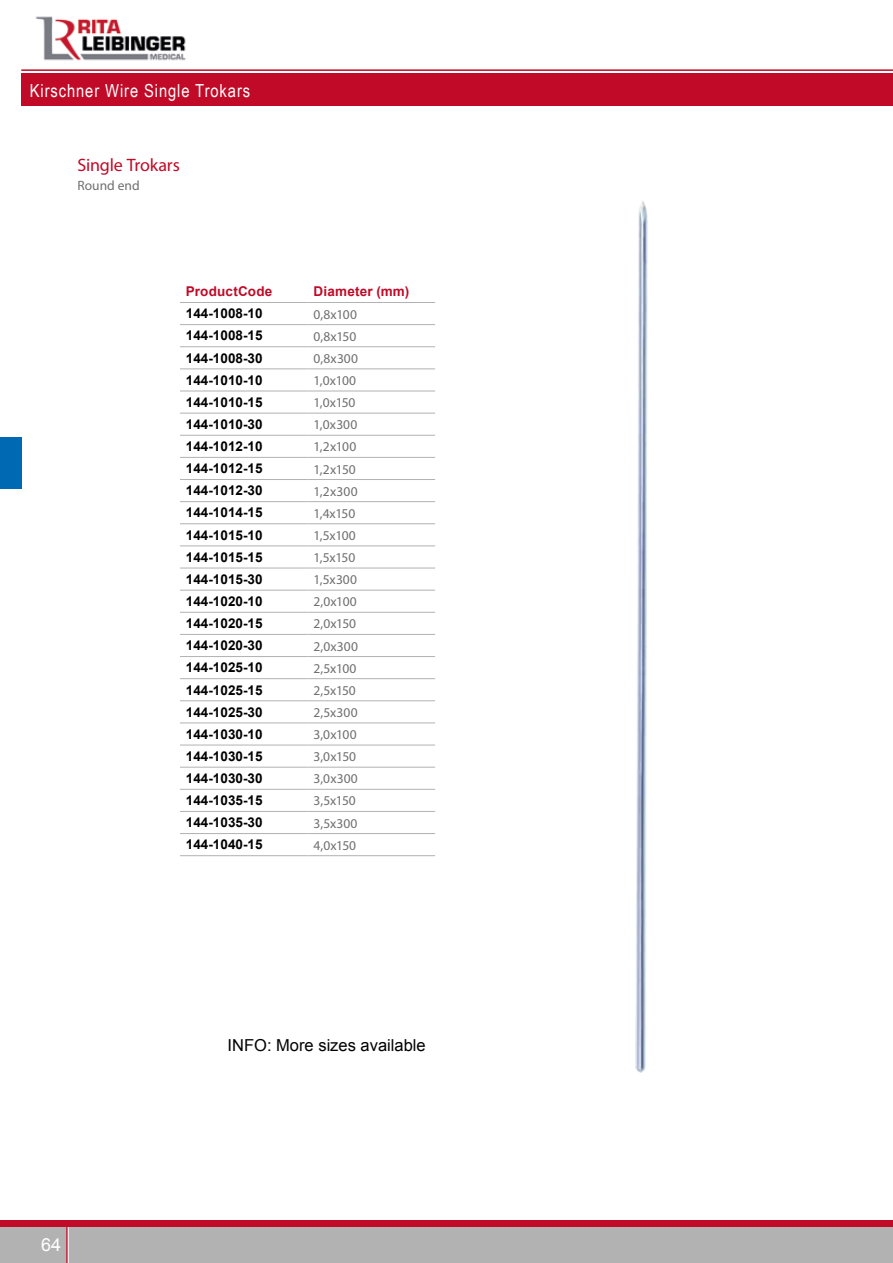
<style>
.page{position:relative;width:893px;height:1263px;background:#fff}
.page>*{position:absolute;margin:0;border:0;box-sizing:border-box;transform-origin:0 0}
.t1{font:18px "Arial Narrow";letter-spacing:.05em;color:#fff}
.t2{font:18px "Myriad Pro";letter-spacing:-.01em;color:#c10a27}
.t3{font:18px "Arial";color:#fff}
.t4{font:16.5px "Arial";color:#000}
.t5{font:700 13.5px "Arial";color:#000}
.t6{font:13.5px "Myriad Pro";letter-spacing:-.005em;color:#706f6f}
.t7{font:700 13.5px "Arial";letter-spacing:.015em;color:#c10a27}
</style>
<div class="page">
<div style="left:0;top:1226px;width:893px;height:37px;background:#b3b2b2"></div>
<hr style="left:66px;top:1226px;width:2px;height:37px;background:#c10a27">
<hr style="left:68px;top:1226px;width:1px;height:37px;background:#fff">
<div style="left:0;top:1220px;width:893px;height:6px;background:#c10a27"></div>
<img style="left:35px;top:16px;width:151px;height:45px">
<hr style="left:21px;top:69px;width:872px;height:2px;background:#c10a27">
<div style="left:21px;top:73px;width:872px;height:33px;background:#c10a27"></div>
<div style="left:0;top:437px;width:21px;height:51px;background:#0069b4"></div>
<svg style="left:180px;top:347px;width:255px;height:442px"></svg>
<hr style="left:180px;top:324px;width:128px;height:1px;background:#b3b2b2">
<hr style="left:308px;top:324px;width:127px;height:1px;background:#b3b2b2">
<hr style="left:180px;top:346px;width:128px;height:1px;background:#b3b2b2">
<hr style="left:308px;top:346px;width:127px;height:1px;background:#b3b2b2">
<hr style="left:180px;top:368px;width:128px;height:1px;background:#b3b2b2">
<hr style="left:308px;top:368px;width:127px;height:1px;background:#b3b2b2">
<hr style="left:180px;top:391px;width:128px;height:1px;background:#b3b2b2">
<hr style="left:308px;top:391px;width:127px;height:1px;background:#b3b2b2">
<hr style="left:180px;top:413px;width:128px;height:1px;background:#b3b2b2">
<hr style="left:308px;top:413px;width:127px;height:1px;background:#b3b2b2">
<hr style="left:180px;top:435px;width:128px;height:1px;background:#b3b2b2">
<hr style="left:308px;top:435px;width:127px;height:1px;background:#b3b2b2">
<hr style="left:180px;top:457px;width:128px;height:1px;background:#b3b2b2">
<hr style="left:308px;top:457px;width:127px;height:1px;background:#b3b2b2">
<hr style="left:180px;top:479px;width:128px;height:1px;background:#b3b2b2">
<hr style="left:308px;top:479px;width:127px;height:1px;background:#b3b2b2">
<hr style="left:180px;top:501px;width:128px;height:1px;background:#b3b2b2">
<hr style="left:308px;top:501px;width:127px;height:1px;background:#b3b2b2">
<hr style="left:180px;top:523px;width:128px;height:1px;background:#b3b2b2">
<hr style="left:308px;top:523px;width:127px;height:1px;background:#b3b2b2">
<hr style="left:180px;top:545px;width:128px;height:1px;background:#b3b2b2">
<hr style="left:308px;top:545px;width:127px;height:1px;background:#b3b2b2">
<hr style="left:180px;top:568px;width:128px;height:1px;background:#b3b2b2">
<hr style="left:308px;top:568px;width:127px;height:1px;background:#b3b2b2">
<hr style="left:180px;top:590px;width:128px;height:1px;background:#b3b2b2">
<hr style="left:308px;top:590px;width:127px;height:1px;background:#b3b2b2">
<hr style="left:180px;top:612px;width:128px;height:1px;background:#b3b2b2">
<hr style="left:308px;top:612px;width:127px;height:1px;background:#b3b2b2">
<hr style="left:180px;top:634px;width:128px;height:1px;background:#b3b2b2">
<hr style="left:308px;top:634px;width:127px;height:1px;background:#b3b2b2">
<hr style="left:180px;top:656px;width:128px;height:1px;background:#b3b2b2">
<hr style="left:308px;top:656px;width:127px;height:1px;background:#b3b2b2">
<hr style="left:180px;top:678px;width:128px;height:1px;background:#b3b2b2">
<hr style="left:308px;top:678px;width:127px;height:1px;background:#b3b2b2">
<hr style="left:180px;top:700px;width:128px;height:1px;background:#b3b2b2">
<hr style="left:308px;top:700px;width:127px;height:1px;background:#b3b2b2">
<hr style="left:180px;top:722px;width:128px;height:1px;background:#b3b2b2">
<hr style="left:308px;top:722px;width:127px;height:1px;background:#b3b2b2">
<hr style="left:180px;top:745px;width:128px;height:1px;background:#b3b2b2">
<hr style="left:308px;top:745px;width:127px;height:1px;background:#b3b2b2">
<hr style="left:180px;top:767px;width:128px;height:1px;background:#b3b2b2">
<hr style="left:308px;top:767px;width:127px;height:1px;background:#b3b2b2">
<hr style="left:180px;top:789px;width:128px;height:1px;background:#b3b2b2">
<hr style="left:308px;top:789px;width:127px;height:1px;background:#b3b2b2">
<hr style="left:180px;top:833px;width:128px;height:1px;background:#b3b2b2">
<hr style="left:308px;top:833px;width:127px;height:1px;background:#b3b2b2">
<hr style="left:180px;top:811px;width:128px;height:1px;background:#b3b2b2">
<hr style="left:308px;top:811px;width:127px;height:1px;background:#b3b2b2">
<hr style="left:180px;top:302px;width:128px;height:1px;background:#b3b2b2">
<hr style="left:308px;top:302px;width:127px;height:1px;background:#b3b2b2">
<hr style="left:180px;top:855px;width:128px;height:1px;background:#b3b2b2">
<hr style="left:308px;top:855px;width:127px;height:1px;background:#b3b2b2">
<img style="left:636px;top:201px;width:11px;height:872px">
<h1 class="t1" style="left:30px;top:77px;width:222px">Kirschner Wire Single Trokars</h1>
<h1 class="t2" style="left:77px;top:154px;width:104px">Single Trokars</h1>
<p class="t6" style="left:77px;top:177px;width:64px">Round end</p>
<p class="t7" style="left:186px;top:283px;width:88px">ProductCode</p>
<p class="t7" style="left:314px;top:283px;width:97px">Diameter (mm)</p>
<p class="t5" style="left:186px;top:305px;width:78px">144-1008-10</p>
<p class="t6" style="left:314px;top:306px;width:45px">0,8x100</p>
<p class="t5" style="left:186px;top:327px;width:78px">144-1008-15</p>
<p class="t6" style="left:314px;top:328px;width:44px">0,8x150</p>
<p class="t5" style="left:186px;top:349px;width:78px">144-1008-30</p>
<p class="t6" style="left:314px;top:350px;width:46px">0,8x300</p>
<p class="t5" style="left:186px;top:371px;width:78px">144-1010-10</p>
<p class="t6" style="left:314px;top:372px;width:44px">1,0x100</p>
<p class="t5" style="left:186px;top:393px;width:78px">144-1010-15</p>
<p class="t6" style="left:314px;top:394px;width:44px">1,0x150</p>
<p class="t5" style="left:186px;top:415px;width:78px">144-1010-30</p>
<p class="t6" style="left:314px;top:416px;width:45px">1,0x300</p>
<p class="t5" style="left:186px;top:437px;width:78px">144-1012-10</p>
<p class="t6" style="left:314px;top:438px;width:44px">1,2x100</p>
<p class="t5" style="left:186px;top:459px;width:78px">144-1012-15</p>
<p class="t6" style="left:314px;top:461px;width:44px">1,2x150</p>
<p class="t5" style="left:186px;top:482px;width:78px">144-1012-30</p>
<p class="t6" style="left:314px;top:483px;width:46px">1,2x300</p>
<p class="t5" style="left:186px;top:504px;width:78px">144-1014-15</p>
<p class="t6" style="left:314px;top:505px;width:43px">1,4x150</p>
<p class="t5" style="left:186px;top:526px;width:78px">144-1015-10</p>
<p class="t6" style="left:314px;top:527px;width:44px">1,5x100</p>
<p class="t5" style="left:186px;top:548px;width:78px">144-1015-15</p>
<p class="t6" style="left:314px;top:549px;width:43px">1,5x150</p>
<p class="t5" style="left:186px;top:570px;width:78px">144-1015-30</p>
<p class="t6" style="left:314px;top:571px;width:45px">1,5x300</p>
<p class="t5" style="left:186px;top:592px;width:78px">144-1020-10</p>
<p class="t6" style="left:314px;top:593px;width:45px">2,0x100</p>
<p class="t5" style="left:186px;top:614px;width:78px">144-1020-15</p>
<p class="t6" style="left:314px;top:616px;width:44px">2,0x150</p>
<p class="t5" style="left:186px;top:636px;width:78px">144-1020-30</p>
<p class="t6" style="left:314px;top:638px;width:46px">2,0x300</p>
<p class="t5" style="left:186px;top:659px;width:78px">144-1025-10</p>
<p class="t6" style="left:314px;top:660px;width:44px">2,5x100</p>
<p class="t5" style="left:186px;top:681px;width:78px">144-1025-15</p>
<p class="t6" style="left:314px;top:682px;width:44px">2,5x150</p>
<p class="t5" style="left:186px;top:703px;width:78px">144-1025-30</p>
<p class="t6" style="left:314px;top:704px;width:46px">2,5x300</p>
<p class="t5" style="left:186px;top:725px;width:78px">144-1030-10</p>
<p class="t6" style="left:314px;top:726px;width:45px">3,0x100</p>
<p class="t5" style="left:186px;top:747px;width:78px">144-1030-15</p>
<p class="t6" style="left:314px;top:748px;width:44px">3,0x150</p>
<p class="t5" style="left:186px;top:769px;width:78px">144-1030-30</p>
<p class="t6" style="left:314px;top:770px;width:46px">3,0x300</p>
<p class="t5" style="left:186px;top:791px;width:78px">144-1035-15</p>
<p class="t6" style="left:314px;top:793px;width:44px">3,5x150</p>
<p class="t5" style="left:186px;top:813px;width:78px">144-1035-30</p>
<p class="t6" style="left:314px;top:815px;width:46px">3,5x300</p>
<p class="t5" style="left:186px;top:836px;width:78px">144-1040-15</p>
<p class="t6" style="left:314px;top:837px;width:44px">4,0x150</p>
<h1 class="t3" style="left:41px;top:1233px;width:22px">64</h1>
<p class="t4" style="left:228px;top:1034px;width:200px">INFO: More sizes available</p>
</div>
